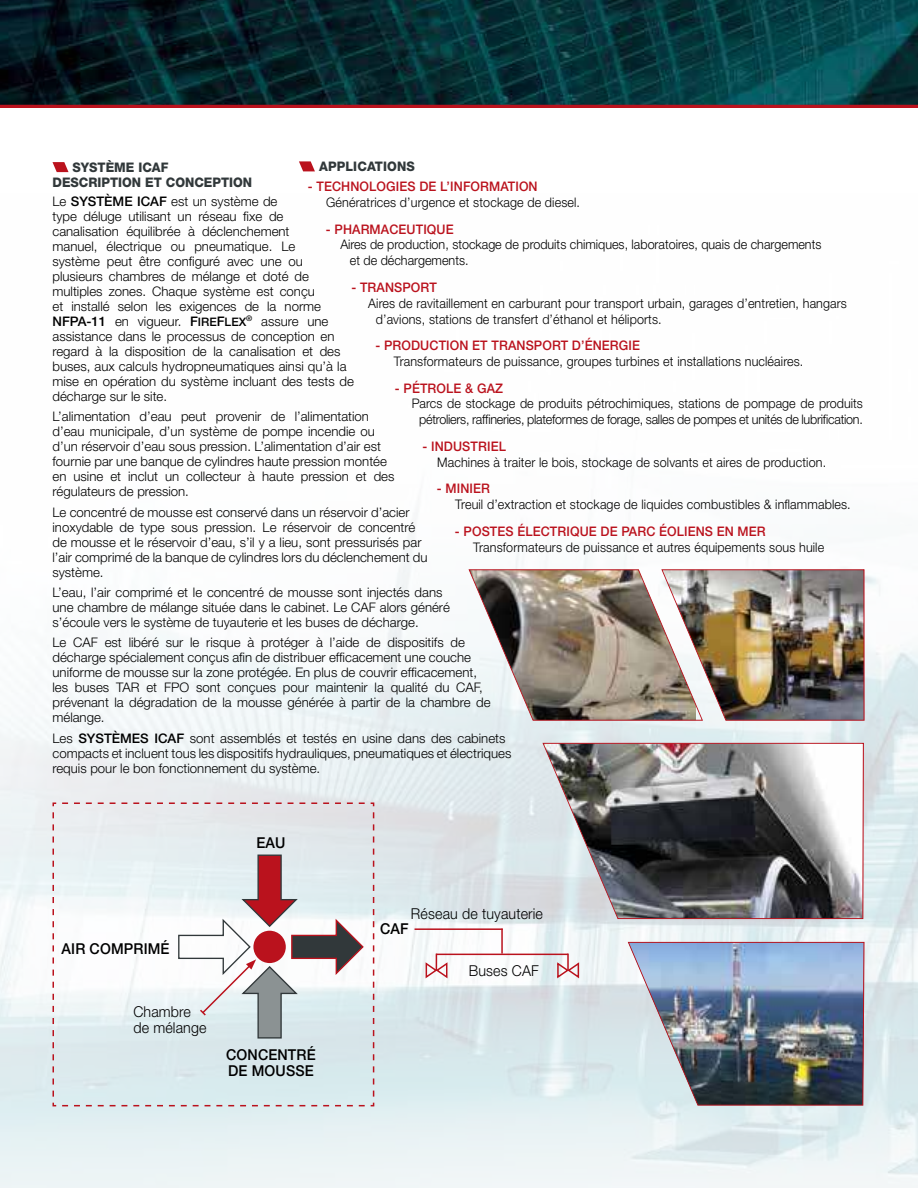
<style>
.page{position:relative;width:918px;height:1188px;background:#fff}
.page>*{position:absolute;margin:0;border:0;box-sizing:border-box;transform-origin:0 0}
.t1{font:300 15px/15.9px "Helvetica Neue";letter-spacing:.01em;color:#000;scale:.95 1}
.t2{font:500 15px/15.9px "Helvetica Neue";letter-spacing:.01em;color:#000;scale:.95 1}
.t3{font:300 13.2px/15px "Helvetica Neue";color:#000}
.t4{font:300 13.2px/15.9px "Helvetica Neue";color:#000;scale:.95 1}
.t5{font:500 13.2px "Helvetica Neue";letter-spacing:.01em;color:#ba121d;scale:.95 1}
.t6{font:300 13.2px/15.9px "Helvetica Neue";letter-spacing:-.02em;color:#000;text-align:center;scale:.95 1}
.t7{font:800 13.2px/15px "Helvetica Neue";color:#31383a;scale:.95 1}
.s1{font-weight:500}
.s2{font-weight:500;font-size:11.7px}
</style>
<div class="page">
<img style="left:0;top:0;width:918px;height:45px">
<img style="left:0;top:45px;width:918px;height:1143px">
<svg style="left:299px;top:161px;width:16px;height:10px"></svg>
<svg style="left:52px;top:162px;width:17px;height:10px"></svg>
<img style="left:627px;top:942px;width:291px;height:164px">
<img style="left:468px;top:569px;width:450px;height:152px">
<svg style="left:542px;top:743px;width:376px;height:176px;background:#8c8c8e"></svg>
<svg style="left:52px;top:802px;width:323px;height:305px"></svg>
<svg style="left:177px;top:854px;width:188px;height:185px"></svg>
<hr style="left:415px;top:928px;width:88px;height:2px;background:#ba121d">
<hr style="left:501px;top:929px;width:2px;height:25px;background:#ba121d">
<hr style="left:436px;top:954px;width:132px;height:1px;background:#ba121d">
<svg style="left:424px;top:954px;width:25px;height:25px"></svg>
<svg style="left:556px;top:954px;width:24px;height:25px"></svg>
<p class="t7" style="left:52px;top:161px;width:212px;text-indent:20px">SYSTÈME ICAF<br>DESCRIPTION ET CONCEPTION</p>
<p class="t3" style="left:52px;top:195px;width:303px">Le <span class="s1">SYSTÈME ICAF</span> est un système de<br>type déluge utilisant un réseau fixe de<br>canalisation équilibrée à déclenchement<br>manuel, électrique ou pneumatique. Le<br>système peut être configuré avec une ou plusieurs chambres de mélange et doté de multiples zones. Chaque système est conçu<br>et installé selon les exigences de la norme <span class="s1">NFPA-11</span> en vigueur. <span class="s1">F</span><span class="s2">IRE</span><span class="s1">F</span><span class="s2">LEX</span><sup>®</sup> assure une assistance dans le processus de conception en regard à la disposition de la canalisation et des buses, aux calculs hydropneumatiques ainsi qu’à la mise en opération du système incluant des tests de décharge sur le site.</p>
<p class="t3" style="left:53px;top:410px;width:344px">L’alimentation d’eau peut provenir de l’alimentation d’eau municipale, d’un système de pompe incendie ou d’un réservoir d’eau sous pression. L’alimentation d’air est fournie par une banque de cylindres haute pression montée en usine et inclut un collecteur à haute pression et des régulateurs de pression.</p>
<p class="t3" style="left:52px;top:506px;width:376px">Le concentré de mousse est conservé dans un réservoir d’acier inoxydable de type sous pression. Le réservoir de concentré de mousse et le réservoir d’eau, s’il y a lieu, sont pressurisés par l’air comprimé de la banque de cylindres lors du déclenchement du système.</p>
<p class="t3" style="left:52px;top:586px;width:399px">L’eau, l’air comprimé et le concentré de mousse sont injectés dans une chambre de mélange située dans le cabinet. Le CAF alors généré s’écoule vers le système de tuyauterie et les buses de décharge.</p>
<p class="t3" style="left:52px;top:637px;width:440px">Le CAF est libéré sur le risque à protéger à l’aide de dispositifs de décharge spécialement conçus afin de distribuer efficacement une couche uniforme de mousse sur la zone protégée. En plus de couvrir efficacement, les buses TAR et FPO sont conçues pour maintenir la qualité du CAF, prévenant la dégradation de la mousse générée à partir de la chambre de mélange.</p>
<p class="t3" style="left:52px;top:732px;width:461px">Les <span class="s1">SYSTÈMES ICAF</span> sont assemblés et testés en usine dans des cabinets compacts et incluent tous les dispositifs hydrauliques, pneumatiques et électriques requis pour le bon fonctionnement du système.</p>
<p class="t7" style="left:319px;top:160px;width:102px">APPLICATIONS</p>
<p class="t5" style="left:308px;top:181px;width:243px">- TECHNOLOGIES DE L’INFORMATION</p>
<p class="t4" style="left:326px;top:195px;width:269px">Génératrices d’urgence et stockage de diesel.</p>
<p class="t5" style="left:326px;top:224px;width:136px">- PHARMACEUTIQUE</p>
<p class="t4" style="left:350px;top:238px;width:498px;text-indent:-9px">Aires de production, stockage de produits chimiques, laboratoires, quais de chargements et de déchargements.</p>
<p class="t5" style="left:351px;top:282px;width:91px">- TRANSPORT</p>
<p class="t4" style="left:376px;top:296px;width:498px;text-indent:-7px">Aires de ravitaillement en carburant pour transport urbain, garages d’entretien, hangars d’avions, stations de transfert d’éthanol et héliports.</p>
<p class="t5" style="left:375px;top:341px;width:280px">- PRODUCTION ET TRANSPORT D’ÉNERGIE</p>
<p class="t4" style="left:394px;top:355px;width:433px">Transformateurs de puissance, groupes turbines et installations nucléaires.</p>
<p class="t5" style="left:395px;top:383px;width:115px">- PÉTROLE &amp; GAZ</p>
<p class="t6" style="left:412px;top:397px;width:476px">Parcs de stockage de produits pétrochimiques, stations de pompage de produits pétroliers, raffineries, plateformes de forage, salles de pompes et unités de lubrification.</p>
<p class="t5" style="left:423px;top:441px;width:89px">- INDUSTRIEL</p>
<p class="t4" style="left:437px;top:455px;width:411px">Machines à traiter le bois, stockage de solvants et aires de production.</p>
<p class="t5" style="left:437px;top:484px;width:57px">- MINIER</p>
<p class="t4" style="left:455px;top:498px;width:418px">Treuil d’extraction et stockage de liquides combustibles &amp; inflammables.</p>
<p class="t5" style="left:455px;top:526px;width:329px">- POSTES ÉLECTRIQUE DE PARC ÉOLIENS EN MER</p>
<p class="t4" style="left:473px;top:540px;width:371px">Transformateurs de puissance et autres équipements sous huile</p>
<p class="t2" style="left:256px;top:836px;width:32px">EAU</p>
<p class="t2" style="left:62px;top:942px;width:115px">AIR COMPRIMÉ</p>
<p class="t1" style="left:133px;top:1005px;width:78px">Chambre de mélange</p>
<p class="t2" style="left:226px;top:1048px;width:96px">CONCENTRÉ<br>DE MOUSSE</p>
<p class="t1" style="left:411px;top:907px;width:141px">Réseau de tuyauterie</p>
<p class="t2" style="left:380px;top:923px;width:32px">CAF</p>
<p class="t1" style="left:469px;top:964px;width:75px">Buses CAF</p>
</div>
